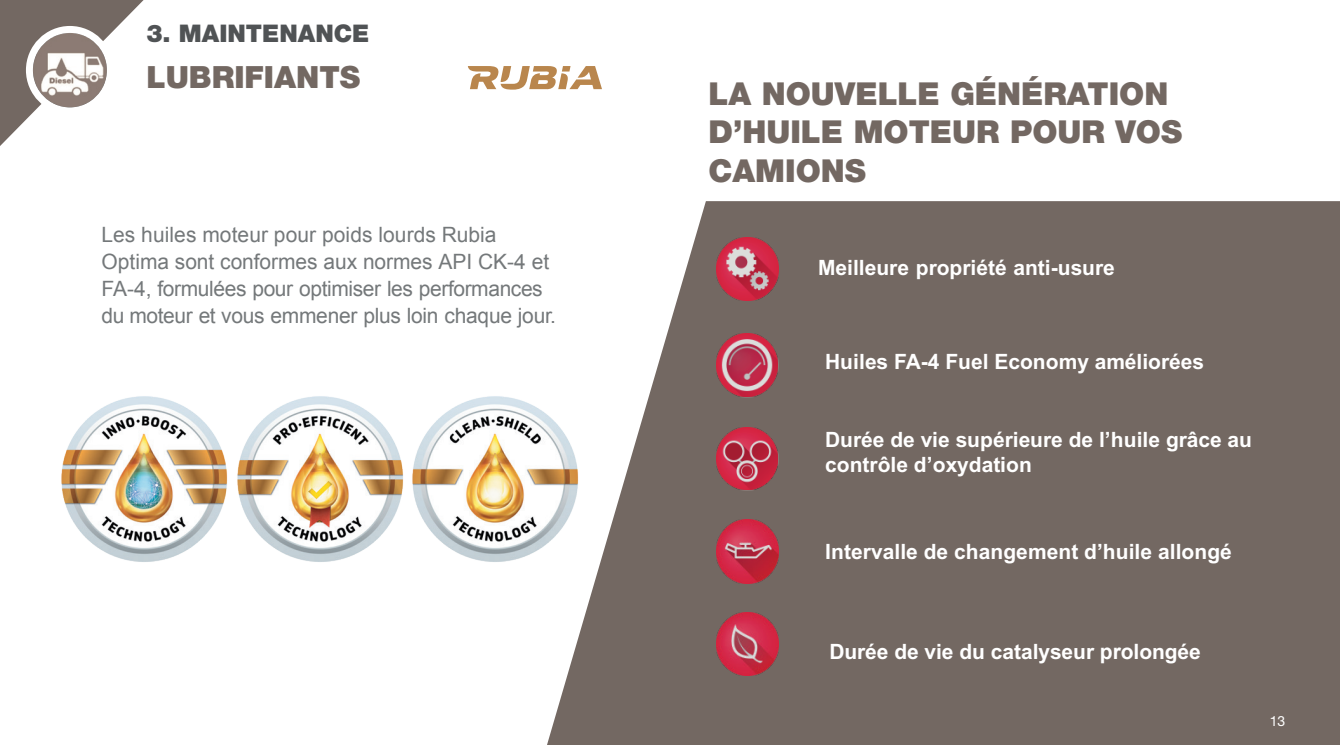
<style>
.page{position:relative;width:1340px;height:745px;background:#fff}
.page>*{position:absolute;margin:0;border:0;box-sizing:border-box;transform-origin:0 0}
.t1{font:900 31.68px/38.5px "Helvetica Neue LT Std";color:#736862}
.t2{font:900 30.62px "Helvetica Neue LT Std";color:#736862}
.t3{font:900 24.32px "Helvetica Neue LT Std";color:#505355}
.t4{font:700 21px/24.8px "Arial";letter-spacing:.005em;color:#fff}
.t5{font:21px/26.9px "Arial";letter-spacing:-.015em;color:#74787a}
.t6{font:14px "Helvetica Neue LT Pro";color:#fff}
.s1{font-style:inherit}
</style>
<div class="page">
<svg style="left:0;top:0;width:144px;height:146px"></svg>
<svg style="left:547px;top:201px;width:792px;height:543px;background:#7f7570"></svg>
<img style="left:716px;top:237px;width:63px;height:64px">
<img style="left:716px;top:334px;width:63px;height:63px">
<img style="left:716px;top:427px;width:63px;height:63px">
<img style="left:716px;top:519px;width:63px;height:63px">
<img style="left:716px;top:612px;width:63px;height:63px">
<svg style="left:468px;top:66px;width:134px;height:24px"></svg>
<svg style="left:29px;top:29px;width:81px;height:82px"></svg>
<img style="left:33px;top:33px;width:74px;height:74px;border-radius:37px">
<div style="left:26px;top:26px;width:88px;height:88px;border:7px solid #fff;border-radius:50%"></div>
<img style="left:61px;top:391px;width:520px;height:175px">
<p class="t3" style="left:146px;top:19px;width:224px">3. MAINTENANCE</p>
<h2 class="t2" style="left:146px;top:59px;width:215px">LUBRIFIANTS</h2>
<h1 class="t1" style="left:708px;top:74px;width:475px">LA NOUVELLE GÉNÉRATION<br>D’HUILE MOTEUR POUR VOS<br>CAMIONS</h1>
<p class="t5" style="left:101px;top:221px;width:456px">Les huiles moteur pour poids lourds Rubia Optima sont conformes aux normes API CK-4 et FA-4, formulées pour optimiser les performances du moteur et vous emmener plus loin chaque jour.</p>
<p class="t4" style="left:818px;top:255px;width:298px">Meilleure propriété anti-usure</p>
<p class="t4" style="left:825px;top:349px;width:380px">Huiles FA-4 Fuel Economy améliorées</p>
<p class="t4" style="left:825px;top:427px;width:428px">Durée de vie supérieure de l’huile grâce au contrôle d’oxydation</p>
<p class="t4" style="left:825px;top:539px;width:408px">Intervalle de changement d’huile allongé</p>
<p class="t4" style="left:829px;top:639px;width:373px">Durée de vie du catalyseur <span class="s1">prol</span>ongée</p>
<p class="t6" style="left:1269px;top:712px;width:17px">13</p>
</div>
